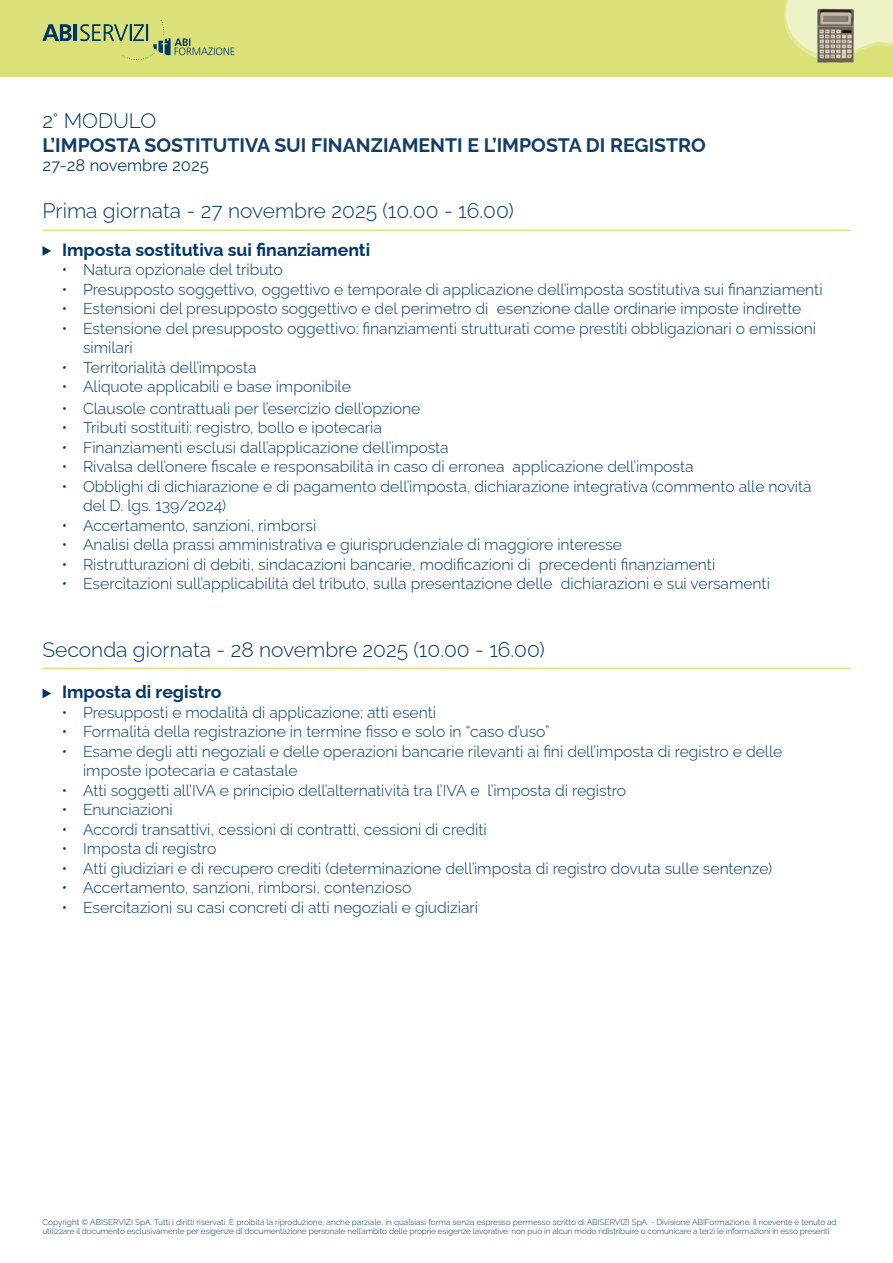
<style>
.page{position:relative;width:893px;height:1263px;background:#fff}
.page>*{position:absolute;margin:0;border:0;box-sizing:border-box;transform-origin:0 0}
.t1{font:300 21px "Raleway";color:#003667}
.t2{font:700 19.5px "Raleway";color:#123d66}
.t3{font:700 17.7px "Raleway";color:#003667}
.t4{font:16.5px "Raleway";color:#123d66}
.t5{font:300 15.75px/19.5px "Raleway";color:#003667}
.t6{font:300 8.25px/9px "Raleway";letter-spacing:-.01em;color:#003667}
</style>
<div class="page">
<div style="left:0;top:0;width:893px;height:77px;background:#dae179"></div>
<svg style="left:784px;top:0;width:109px;height:60px"></svg>
<img style="left:810px;top:8px;width:43px;height:55px">
<svg style="left:43px;top:20px;width:191px;height:40px"></svg>
<hr style="left:43px;top:230px;width:807px;height:1px;background:#dae179">
<hr style="left:43px;top:668px;width:807px;height:1px;background:#dae179">
<svg style="left:43px;top:246px;width:8px;height:10px"></svg>
<svg style="left:43px;top:689px;width:8px;height:9px"></svg>
<h1 class="t1" style="left:43px;top:104px;width:115px">2° MODULO</h1>
<p class="t2" style="left:43px;top:129px;width:665px">L’IMPOSTA SOSTITUTIVA SUI FINANZIAMENTI E L’IMPOSTA DI REGISTRO</p>
<p class="t4" style="left:43px;top:156px;width:168px">27-28 novembre 2025</p>
<h1 class="t1" style="left:43px;top:194px;width:473px">Prima giornata - 27 novembre 2025 (10.00 - 16.00)</h1>
<p class="t3" style="left:62px;top:235px;width:310px">Imposta sostitutiva sui finanziamenti</p>
<p class="t5" style="left:62px;top:258px;width:223px">• Natura opzionale del tributo</p>
<p class="t5" style="left:62px;top:278px;width:762px">• Presupposto soggettivo, oggettivo e temporale di applicazione dell’imposta sostitutiva sui finanziamenti</p>
<p class="t5" style="left:62px;top:297px;width:741px">• Estensioni del presupposto soggettivo e del perimetro di esenzione dalle ordinarie imposte indirette</p>
<p class="t5" style="left:83px;top:317px;width:735px;text-indent:-21px">• Estensione del presupposto oggettivo: finanziamenti strutturati come prestiti obbligazionari o emissioni similari</p>
<p class="t5" style="left:62px;top:356px;width:196px">• Territorialità dell’imposta</p>
<p class="t5" style="left:62px;top:375px;width:291px">• Aliquote applicabili e base imponibile</p>
<p class="t5" style="left:62px;top:396px;width:360px">• Clausole contrattuali per l’esercizio dell’opzione</p>
<p class="t5" style="left:62px;top:416px;width:322px">• Tributi sostituiti: registro, bollo e ipotecaria</p>
<p class="t5" style="left:62px;top:435px;width:388px">• Finanziamenti esclusi dall’applicazione dell’imposta</p>
<p class="t5" style="left:62px;top:455px;width:633px">• Rivalsa dell’onere fiscale e responsabilità in caso di erronea applicazione dell’imposta</p>
<p class="t5" style="left:83px;top:474px;width:730px;text-indent:-21px">• Obblighi di dichiarazione e di pagamento dell’imposta, dichiarazione integrativa (commento alle novità del D. lgs. 139/2024)</p>
<p class="t5" style="left:62px;top:513px;width:256px">• Accertamento, sanzioni, rimborsi</p>
<p class="t5" style="left:62px;top:533px;width:562px">• Analisi della prassi amministrativa e giurisprudenziale di maggiore interesse</p>
<p class="t5" style="left:62px;top:552px;width:655px">• Ristrutturazioni di debiti, sindacazioni bancarie, modificazioni di precedenti finanziamenti</p>
<p class="t5" style="left:62px;top:572px;width:710px">• Esercitazioni sull’applicabilità del tributo, sulla presentazione delle dichiarazioni e sui versamenti</p>
<h1 class="t1" style="left:43px;top:632px;width:504px">Seconda giornata - 28 novembre 2025 (10.00 - 16.00)</h1>
<p class="t3" style="left:62px;top:678px;width:161px">Imposta di registro</p>
<p class="t5" style="left:62px;top:701px;width:376px">• Presupposti e modalità di applicazione; atti esenti</p>
<p class="t5" style="left:62px;top:720px;width:490px">• Formalità della registrazione in termine fisso e solo in “caso d’uso”</p>
<p class="t5" style="left:83px;top:740px;width:701px;text-indent:-21px">• Esame degli atti negoziali e delle operazioni bancarie rilevanti ai fini dell’imposta di registro e delle imposte ipotecaria e catastale</p>
<p class="t5" style="left:62px;top:779px;width:566px">• Atti soggetti all’IVA e principio dell’alternatività tra l’IVA e l’imposta di registro</p>
<p class="t5" style="left:62px;top:798px;width:113px">• Enunciazioni</p>
<p class="t5" style="left:62px;top:818px;width:426px">• Accordi transattivi, cessioni di contratti, cessioni di crediti</p>
<p class="t5" style="left:62px;top:837px;width:156px">• Imposta di registro</p>
<p class="t5" style="left:62px;top:857px;width:712px">• Atti giudiziari e di recupero crediti (determinazione dell’imposta di registro dovuta sulle sentenze)</p>
<p class="t5" style="left:62px;top:876px;width:351px">• Accertamento, sanzioni, rimborsi, contenzioso</p>
<p class="t5" style="left:62px;top:896px;width:418px">• Esercitazioni su casi concreti di atti negoziali e giudiziari</p>
<p class="t6" style="left:43px;top:1216px;width:796px">Copyright © ABISERVIZI SpA. Tutti i diritti riservati. È proibita la riproduzione, anche parziale, in qualsiasi forma senza espresso permesso scritto di ABISERVIZI SpA. - Divisione ABIFormazione. Il ricevente è tenuto ad utilizzare il documento esclusivamente per esigenze di documentazione personale nell’ambito delle proprie esigenze lavorative; non può in alcun modo ridistribuire o comunicare a terzi le informazioni in esso presenti.</p>
</div>
